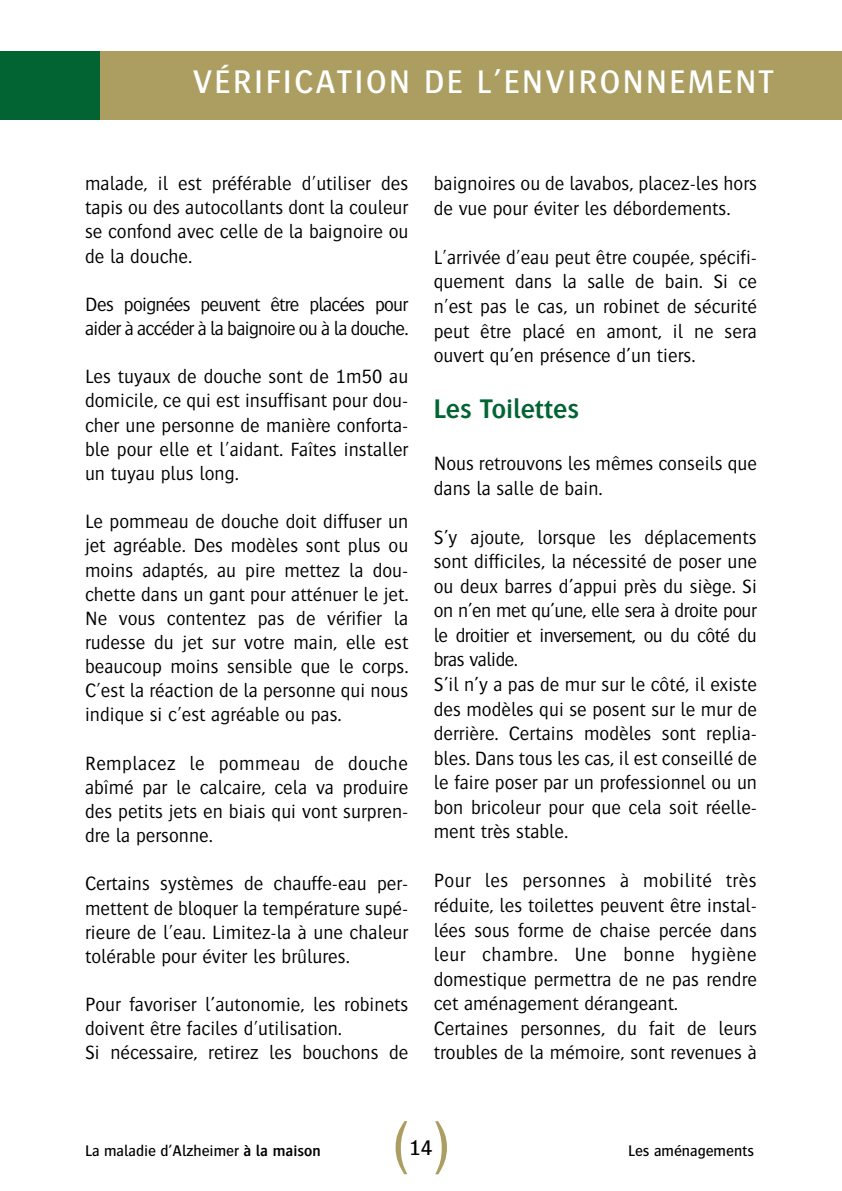
<style>
.page{position:relative;width:842px;height:1191px;background:#fff}
.page>*{position:absolute;margin:0;border:0;box-sizing:border-box;transform-origin:0 0}
.t1{font:500 72px "Bosis";color:#ab9e60}
.t2{font:500 34px "Bosis";letter-spacing:.055em;color:#fff}
.t3{font:600 28px "Bosis";color:#016432}
.t4{font:500 22px "Bosis";color:#000}
.t5{font:300 20px/24.6px "Bosis";color:#000;text-align:justify}
.t6{font:300 20px/24.2px "Bosis";letter-spacing:-.035em;color:#000}
.t7{font:500 16px "Bosis";color:#000}
.s1{font-weight:600}
</style>
<div class="page">
<div style="left:0;top:51px;width:100px;height:68px;background:#016432"></div>
<div style="left:100px;top:51px;width:742px;height:68px;background:#ab9e60"></div>
<h2 class="t2" style="left:193px;top:61px;width:582px">VÉRIFICATION DE L’ENVIRONNEMENT</h2>
<p class="t5" style="left:85px;top:171px;width:325px">malade, il est préférable d'utiliser des tapis ou des autocollants dont la couleur se confond avec celle de la baignoire ou de la douche.</p>
<p class="t6" style="left:85px;top:292px;width:325px">Des poignées peuvent être placées pour aider à accéder à la baignoire ou à la douche.</p>
<p class="t5" style="left:85px;top:364px;width:325px">Les tuyaux de douche sont de 1m50 au domicile, ce qui est insuffisant pour dou&shy;cher une personne de manière conforta&shy;ble pour elle et l'aidant. Faîtes installer un tuyau plus long.</p>
<p class="t5" style="left:85px;top:509px;width:325px">Le pommeau de douche doit diffuser un jet agréable. Des modèles sont plus ou moins adaptés, au pire mettez la dou&shy;chette dans un gant pour atténuer le jet.<br>Ne vous contentez pas de vérifier la rudesse du jet sur votre main, elle est beaucoup moins sensible que le corps.<br>C'est la réaction de la personne qui nous indique si c'est agréable ou pas.</p>
<p class="t5" style="left:85px;top:750px;width:325px">Remplacez le pommeau de douche abîmé par le calcaire, cela va produire des petits jets en biais qui vont surpren&shy;dre la personne.</p>
<p class="t5" style="left:85px;top:871px;width:325px">Certains systèmes de chauffe-eau per&shy;mettent de bloquer la température supé&shy;rieure de l'eau. Limitez-la à une chaleur tolérable pour éviter les brûlures.</p>
<p class="t5" style="left:85px;top:992px;width:325px;text-align:left">Pour favoriser l’autonomie, les robinets doivent être faciles d'utilisation.<br>Si nécessaire, retirez les bouchons de</p>
<p class="t5" style="left:434px;top:171px;width:325px">baignoires ou de lavabos, placez-les hors de vue pour éviter les débordements.</p>
<p class="t5" style="left:434px;top:245px;width:325px">L'arrivée d'eau peut être coupée, spécifi&shy;quement dans la salle de bain. Si ce n'est pas le cas, un robinet de sécurité peut être placé en amont, il ne sera ouvert qu’en présence d’un tiers.</p>
<h3 class="t3" style="left:434px;top:392px;width:147px">Les Toilettes</h3>
<p class="t5" style="left:434px;top:451px;width:325px">Nous retrouvons les mêmes conseils que dans la salle de bain.</p>
<p class="t5" style="left:434px;top:524px;width:325px;text-align:left">S’y ajoute, lorsque les déplacements sont difficiles, la nécessité de poser une ou deux barres d’appui près du siège. Si on n’en met qu’une, elle sera à droite pour le droitier et inversement, ou du côté du bras valide.<br>S’il n’y a pas de mur sur le côté, il existe des modèles qui se posent sur le mur de derrière. Certains modèles sont replia&shy;bles. Dans tous les cas, il est conseillé de le faire poser par un professionnel ou un bon bricoleur pour que cela soit réelle&shy;ment très stable.</p>
<p class="t5" style="left:434px;top:868px;width:325px;text-align:left">Pour les personnes à mobilité très réduite, les toilettes peuvent être instal&shy;lées sous forme de chaise percée dans leur chambre. Une bonne hygiène domestique permettra de ne pas rendre cet aménagement dérangeant.<br>Certaines personnes, du fait de leurs troubles de la mémoire, sont revenues à</p>
<h1 class="t1" style="left:392px;top:1102px;width:59px">( )</h1>
<p class="t7" style="left:85px;top:1141px;width:237px">La maladie d’Alzheimer <span class="s1">à la maison</span></p>
<p class="t4" style="left:410px;top:1135px;width:24px">14</p>
<p class="t7" style="left:628px;top:1141px;width:128px">Les aménagements</p>
</div>
